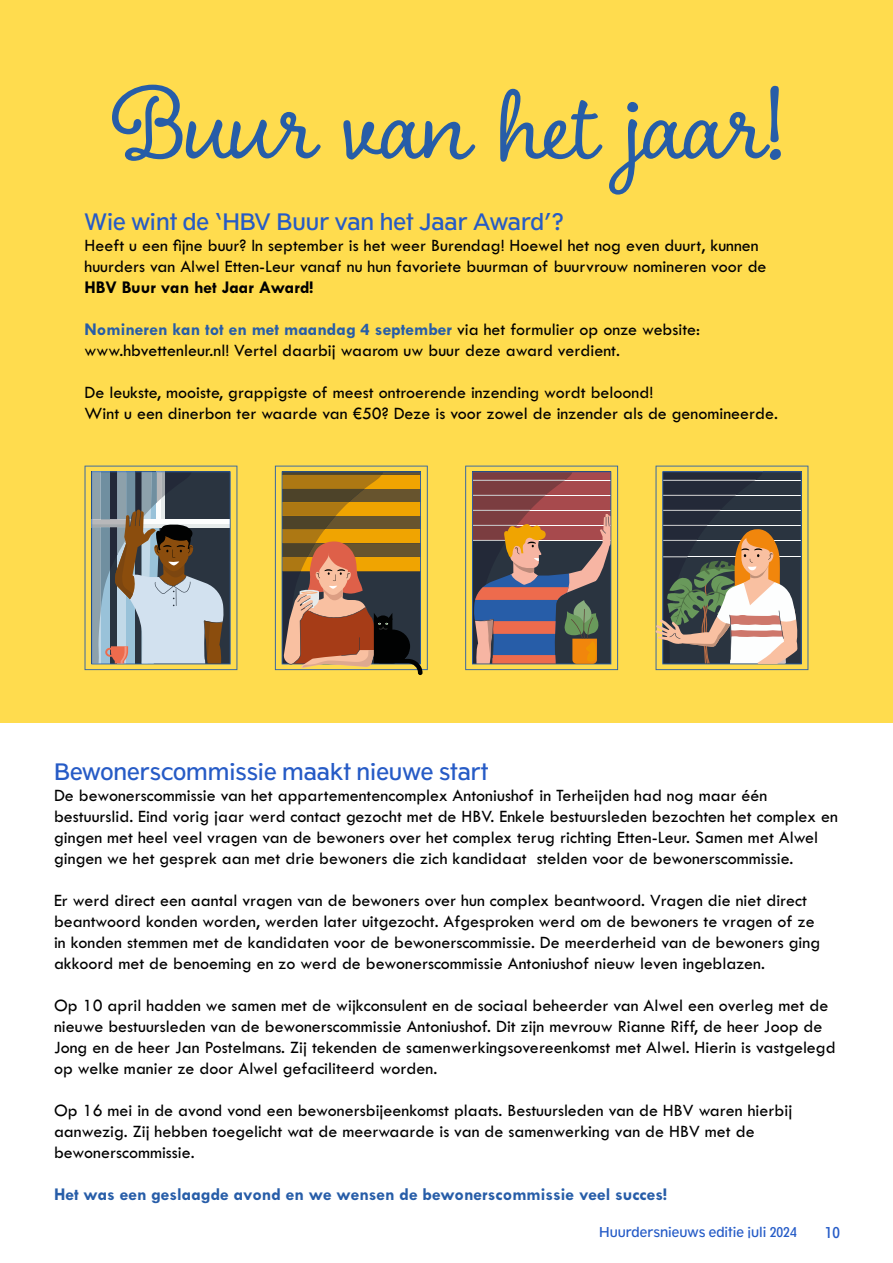
<style>
.page{position:relative;width:893px;height:1263px;background:#fff}
.page>*{position:absolute;margin:0;border:0;box-sizing:border-box;transform-origin:0 0}
.t1{font:109.5px "Boucherie Cursive";letter-spacing:-.005em;color:#275da8}
.t2{font:22.5px "Tw Cen Class MT Std";color:#265bc6}
.t3{font:18px/21px "Tw Cen MT Std";color:#000}
.t4{font:700 18px "Tw Cen MT Std";color:#275da8}
.t5{font:700 18px "Tw Cen MT Std";color:#000}
.t6{font:15px "Tw Cen Class MT Std";color:#265cc7}
.t7{font:13.5px "Tw Cen Class MT Std";color:#265cc7}
.s1{font-weight:700;color:#275da8}
</style>
<div class="page">
<div style="left:0;top:0;width:893px;height:723px;background:#ffdc4e"></div>
<svg style="left:85px;top:466px;width:152px;height:204px;background:#8c8e83"></svg>
<svg style="left:275px;top:466px;width:153px;height:209px;background:#9b7339"></svg>
<svg style="left:465px;top:466px;width:153px;height:204px;background:#8b6b5e"></svg>
<svg style="left:656px;top:466px;width:152px;height:204px;background:#807966"></svg>
<h1 class="t1" style="left:112px;top:56px;width:670px">Buur van het jaar!</h1>
<p class="t2" style="left:85px;top:207px;width:481px">Wie wint de ‘HBV Buur van het Jaar Award’?</p>
<p class="t3" style="left:85px;top:235px;width:684px">Heeft u een fijne buur? In september is het weer Burendag! Hoewel het nog even duurt, kunnen huurders van Alwel Etten-Leur vanaf nu hun favoriete buurman of buurvrouw nomineren voor de</p>
<p class="t5" style="left:85px;top:277px;width:230px">HBV Buur van het Jaar Award!</p>
<p class="t3" style="left:85px;top:319px;width:617px"><span class="s1">Nomineren kan tot en met maandag 4 september</span> via het formulier op onze website: www.hbvettenleur.nl! Vertel daarbij waarom uw buur deze award verdient.</p>
<p class="t3" style="left:85px;top:382px;width:695px">De leukste, mooiste, grappigste of meest ontroerende inzending wordt beloond!<br>Wint u een dinerbon ter waarde van €50? Deze is voor zowel de inzender als de genomineerde.</p>
<p class="t2" style="left:54px;top:757px;width:436px">Bewonerscommissie maakt nieuwe start</p>
<p class="t3" style="left:54px;top:784px;width:785px">De bewonerscommissie van het appartementencomplex Antoniushof in Terheijden had nog maar één bestuurslid. Eind vorig jaar werd contact gezocht met de HBV. Enkele bestuursleden bezochten het complex en gingen met heel veel vragen van de bewoners over het complex terug richting Etten-Leur. Samen met Alwel gingen we het gesprek aan met drie bewoners die zich kandidaat stelden voor de bewonerscommissie.</p>
<p class="t3" style="left:54px;top:889px;width:768px">Er werd direct een aantal vragen van de bewoners over hun complex beantwoord. Vragen die niet direct beantwoord konden worden, werden later uitgezocht. Afgesproken werd om de bewoners te vragen of ze in konden stemmen met de kandidaten voor de bewonerscommissie. De meerderheid van de bewoners ging akkoord met de benoeming en zo werd de bewonerscommissie Antoniushof nieuw leven ingeblazen.</p>
<p class="t3" style="left:54px;top:994px;width:783px">Op 10 april hadden we samen met de wijkconsulent en de sociaal beheerder van Alwel een overleg met de nieuwe bestuursleden van de bewonerscommissie Antoniushof. Dit zijn mevrouw Rianne Riff, de heer Joop de Jong en de heer Jan Postelmans. Zij tekenden de samenwerkingsovereenkomst met Alwel. Hierin is vastgelegd op welke manier ze door Alwel gefaciliteerd worden.</p>
<p class="t3" style="left:54px;top:1099px;width:740px">Op 16 mei in de avond vond een bewonersbijeenkomst plaats. Bestuursleden van de HBV waren hierbij aanwezig. Zij hebben toegelicht wat de meerwaarde is van de samenwerking van de HBV met de bewonerscommissie.</p>
<p class="t4" style="left:54px;top:1185px;width:614px">Het was een geslaagde avond en we wensen de bewonerscommissie veel succes!</p>
<p class="t7" style="left:599px;top:1223px;width:199px">Huurdersnieuws editie juli 2024</p>
<p class="t6" style="left:825px;top:1223px;width:16px">10</p>
</div>
